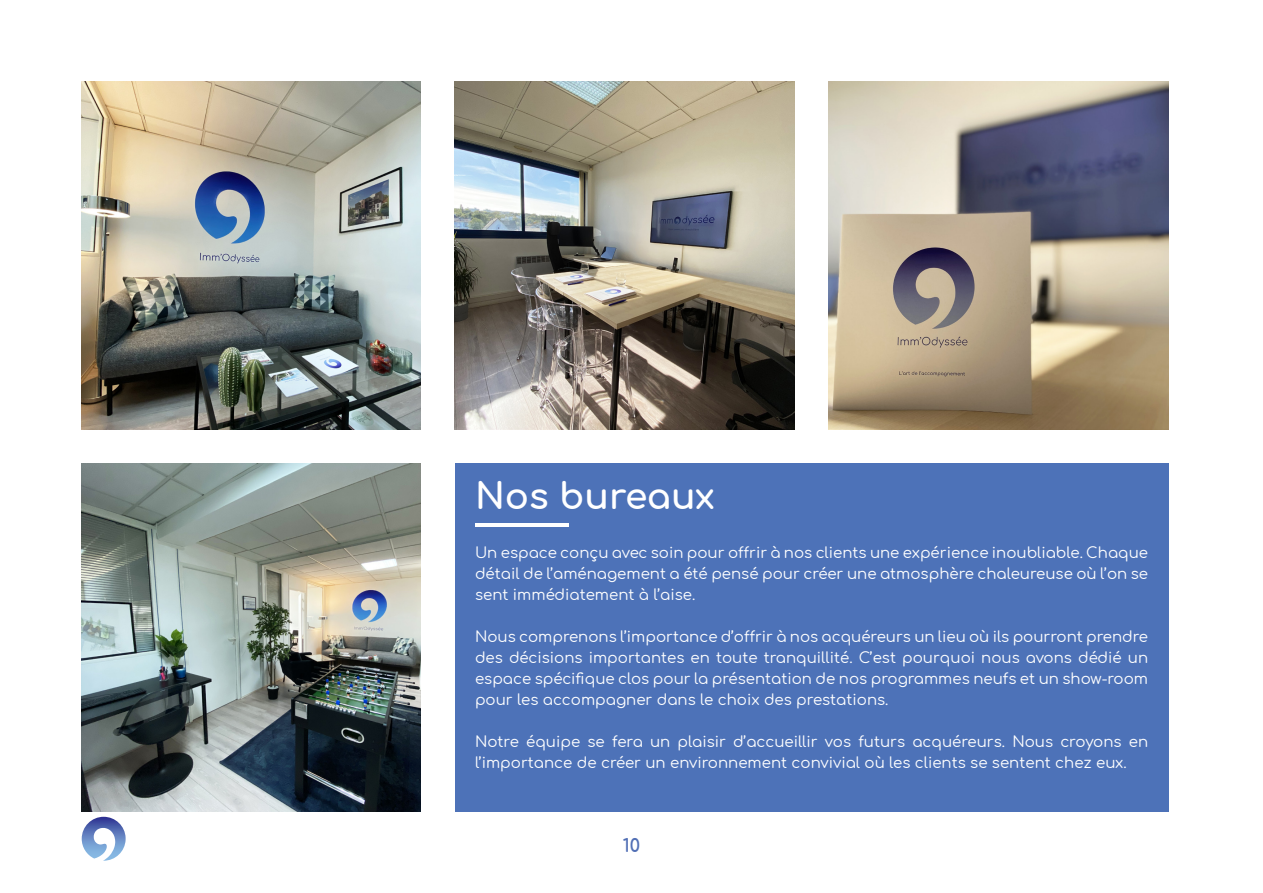
<style>
.page{position:relative;width:1263px;height:893px;background:#fff}
.page>*{position:absolute;margin:0;border:0;box-sizing:border-box;transform-origin:0 0}
.Headlines{font:700 36px "Comfortaa";color:#fff}
.t1{font:700 18px "Comfortaa";color:#516fb5}
.Body_text{font:15px/21px "Comfortaa";color:#fff;text-align:justify}
</style>
<div class="page">
<img style="left:81px;top:81px;width:340px;height:349px">
<img style="left:455px;top:81px;width:340px;height:349px">
<img style="left:828px;top:81px;width:340px;height:349px">
<img style="left:81px;top:463px;width:340px;height:349px">
<div style="left:455px;top:463px;width:713px;height:349px;background:#4d72b8"></div>
<hr style="left:475px;top:524px;width:93px;height:3px;background:#fff">
<svg style="left:82px;top:817px;width:44px;height:44px"></svg>
<p class="Headlines" style="left:475px;top:462px;width:241px">Nos bureaux</p>
<p class="Body_text" style="left:475px;top:539px;width:675px">Un espace conçu avec soin pour offrir à nos clients une expérience inoubliable. Chaque détail de l’aménagement a été pensé pour créer une atmosphère chaleureuse où l’on se sent immédiatement à l’aise.</p>
<p class="Body_text" style="left:475px;top:623px;width:675px">Nous comprenons l’importance d’offrir à nos acquéreurs un lieu où ils pourront prendre des décisions importantes en toute tranquillité. C’est pourquoi nous avons dédié un espace spécifique clos pour la présentation de nos programmes neufs et un show-room pour les accompagner dans le choix des prestations.</p>
<p class="Body_text" style="left:475px;top:728px;width:675px">Notre équipe se fera un plaisir d’accueillir vos futurs acquéreurs. Nous croyons en l’importance de créer un environnement convivial où les clients se sentent chez eux.</p>
<p class="t1" style="left:623px;top:829px;width:19px">10</p>
</div>
